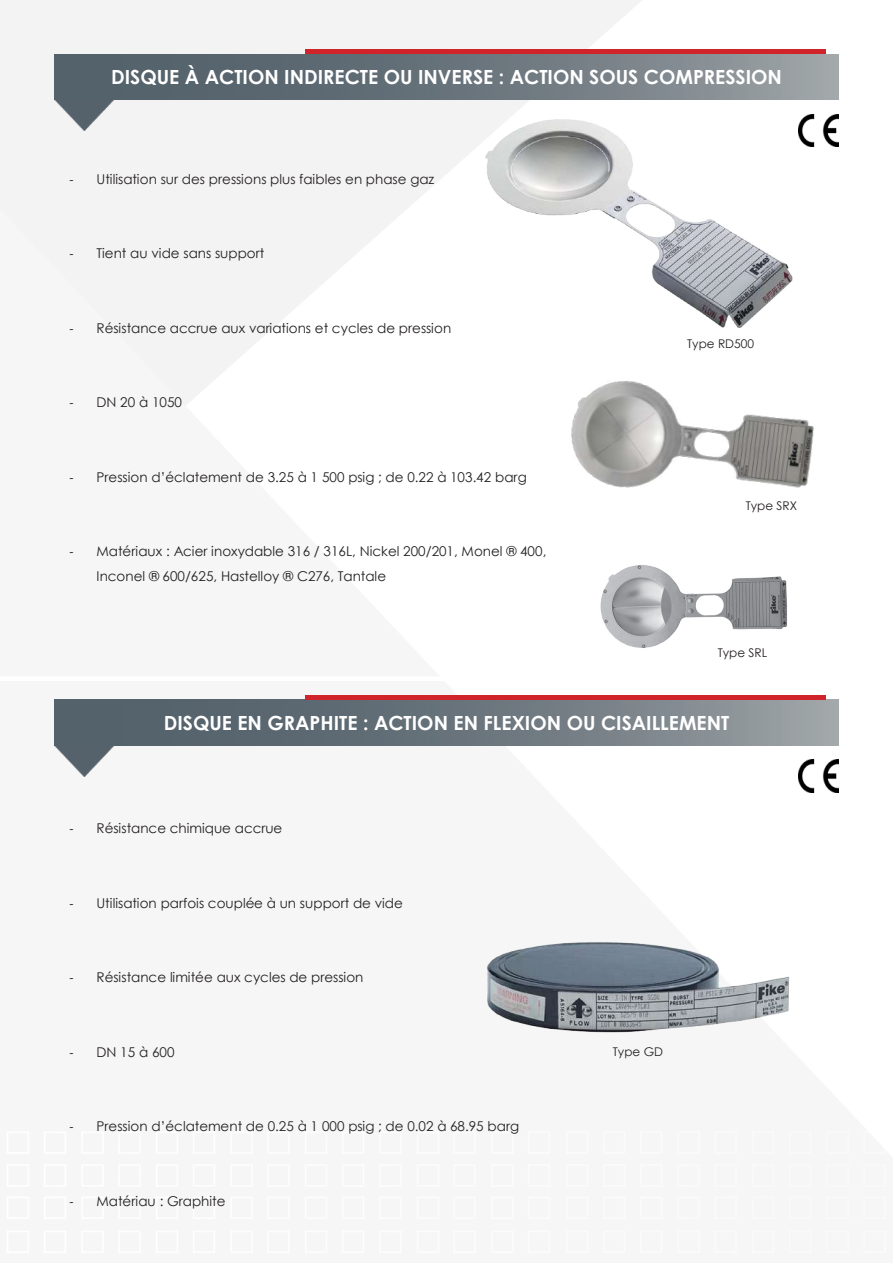
<style>
.page{position:relative;width:893px;height:1263px;background:#fff}
.page>*{position:absolute;margin:0;border:0;box-sizing:border-box;transform-origin:0 0}
.t1{font:700 19.5px "Century Gothic";color:#fff}
.t2{font:13.5px/24.9px "Century Gothic";color:#231f20}
.t3{font:12px "Century Gothic";color:#231f20}
.s1{font-family:"Calibri"}
</style>
<div class="page">
<img style="left:0;top:0;width:839px;height:793px">
<img style="left:480px;top:116px;width:321px;height:217px">
<img style="left:487px;top:941px;width:303px;height:92px">
<div style="left:0;top:676px;width:893px;height:5px;background:#fff"></div>
<img style="left:591px;top:555px;width:218px;height:121px">
<img style="left:546px;top:329px;width:293px;height:226px">
<div style="left:54px;top:54px;width:785px;height:46px;background:linear-gradient(to right,#475661,#959b9f)"></div>
<img style="left:54px;top:100px;width:59px;height:31px">
<hr style="left:306px;top:50px;width:520px;height:4px;background:#d1232a">
<img style="left:798px;top:114px;width:41px;height:33px">
<div style="left:54px;top:699px;width:785px;height:46px;background:linear-gradient(to right,#475661,#959b9f)"></div>
<img style="left:54px;top:745px;width:59px;height:31px">
<div style="left:306px;top:695px;width:520px;height:5px;background:#d1232a"></div>
<img style="left:798px;top:760px;width:41px;height:32px">
<h1 class="t1" style="left:111px;top:62px;width:672px">DISQUE À ACTION INDIRECTE OU INVERSE : ACTION SOUS COMPRESSION</h1>
<p class="t2" style="left:69px;top:166px;width:366px"><span class="s1">-</span> Utilisation sur des pressions plus faibles en phase gaz</p>
<p class="t2" style="left:69px;top:241px;width:196px"><span class="s1">-</span> Tient au vide sans support</p>
<p class="t2" style="left:69px;top:315px;width:383px"><span class="s1">-</span> Résistance accrue aux variations et cycles de pression</p>
<p class="t2" style="left:69px;top:390px;width:114px"><span class="s1">-</span> DN 20 à 1050</p>
<p class="t2" style="left:69px;top:464px;width:459px"><span class="s1">-</span> Pression d’éclatement de 3.25 à 1 500 psig ; de 0.22 à 103.42 barg</p>
<p class="t2" style="left:96px;top:539px;width:451px;text-indent:-27px"><span class="s1">-</span> Matériaux : Acier inoxydable 316 / 316L, Nickel 200/201, Monel ® 400,<br>Inconel ® 600/625, Hastelloy ® C276, Tantale</p>
<p class="t3" style="left:687px;top:335px;width:69px">Type RD500</p>
<p class="t3" style="left:746px;top:497px;width:53px">Type SRX</p>
<p class="t3" style="left:718px;top:645px;width:51px">Type SRL</p>
<h1 class="t1" style="left:164px;top:708px;width:567px">DISQUE EN GRAPHITE : ACTION EN FLEXION OU CISAILLEMENT</h1>
<p class="t2" style="left:69px;top:816px;width:214px"><span class="s1">-</span> Résistance chimique accrue</p>
<p class="t2" style="left:69px;top:890px;width:335px"><span class="s1">-</span> Utilisation parfois couplée à un support de vide</p>
<p class="t2" style="left:69px;top:965px;width:296px"><span class="s1">-</span> Résistance limitée aux cycles de pression</p>
<p class="t2" style="left:69px;top:1039px;width:107px"><span class="s1">-</span> DN 15 à 600</p>
<p class="t2" style="left:69px;top:1114px;width:451px"><span class="s1">-</span> Pression d’éclatement de 0.25 à 1 000 psig ; de 0.02 à 68.95 barg</p>
<p class="t2" style="left:69px;top:1188px;width:158px"><span class="s1">-</span> Matériau : Graphite</p>
<p class="t3" style="left:613px;top:1043px;width:52px">Type GD</p>
</div>
